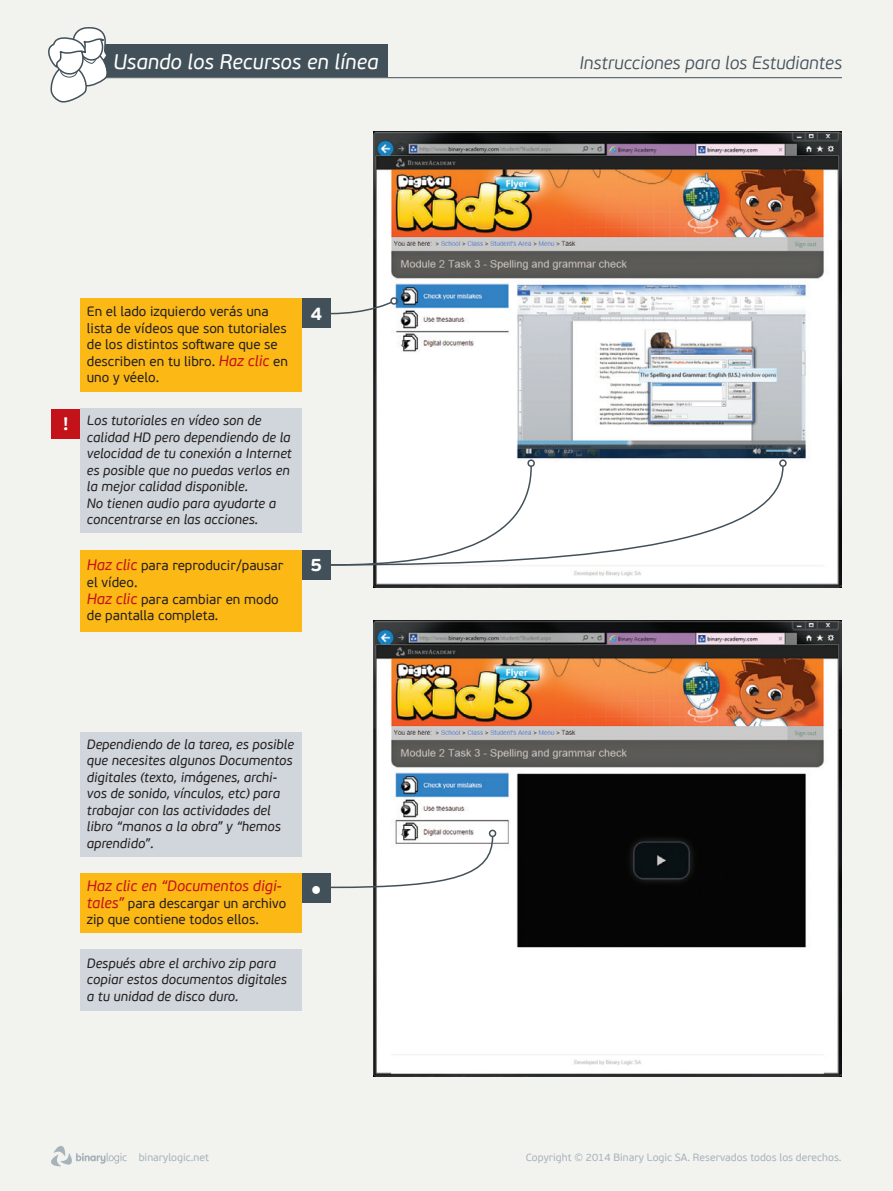
<style>
.page{position:relative;width:893px;height:1191px;background:#f2f2ef}
.page>*{position:absolute;margin:0;border:0;box-sizing:border-box;transform-origin:0 0}
.t1{font:italic 21px "PF Beau Sans Pro";color:#fff}
.t2{font:italic 300 18px "PF Beau Sans Pro";color:#425159}
.MainText{font:700 18px "PF Beau Sans Pro";color:#fff}
.MainText-2{font:18px "Segoe UI";color:#fff}
.MainNumber_Box_Text{font:700 18px "PF Beau Sans Pro";color:#fff}
.MainText-3{font:italic 15px "PF Beau Sans Pro";color:#c4121a}
.MainText_Italic{font:italic 13.5px/16.5px "PF Beau Sans Pro";color:#231f20}
.MainText-4{font:13.5px/16.5px "PF Beau Sans Pro";color:#231f20}
.t3{font:10.5px "PF Beau Sans Pro";color:#a7b3bb}
.s1{font-style:italic;font-size:15px;color:#c4121a}
</style>
<div class="page">
<hr style="left:105px;top:77px;width:737px;height:1px;background:#425159">
<div style="left:103px;top:45px;width:285px;height:32px;background:#425159"></div>
<svg style="left:51px;top:1146px;width:76px;height:20px"></svg>
<svg style="left:48px;top:27px;width:62px;height:76px"></svg>
<img style="left:373px;top:132px;width:469px;height:455px">
<img style="left:373px;top:621px;width:469px;height:455px">
<svg style="left:331px;top:301px;width:62px;height:14px"></svg>
<div style="left:390px;top:297px;width:8px;height:8px;border:2px solid #425159;border-radius:50%"></div>
<svg style="left:331px;top:835px;width:163px;height:54px"></svg>
<div style="left:489px;top:829px;width:7px;height:8px;border:2px solid #425159;border-radius:50%"></div>
<div style="left:302px;top:298px;width:29px;height:30px;background:#425159"></div>
<div style="left:80px;top:298px;width:222px;height:94px;background:#fcb814"></div>
<div style="left:302px;top:873px;width:29px;height:30px;background:#425159"></div>
<div style="left:80px;top:873px;width:222px;height:59px;background:#fcb814"></div>
<div style="left:80px;top:732px;width:222px;height:124px;background:#d0d6db"></div>
<div style="left:80px;top:949px;width:222px;height:62px;background:#d0d6db"></div>
<div style="left:302px;top:550px;width:29px;height:29px;background:#425159"></div>
<div style="left:80px;top:550px;width:222px;height:81px;background:#fcb814"></div>
<div style="left:51px;top:409px;width:29px;height:29px;background:#c4121a"></div>
<div style="left:80px;top:409px;width:222px;height:124px;background:#d0d6db"></div>
<div style="left:527px;top:459px;width:8px;height:8px;border:2px solid #425159;border-radius:50%"></div>
<svg style="left:331px;top:465px;width:453px;height:101px"></svg>
<div style="left:779px;top:459px;width:8px;height:8px;border:2px solid #425159;border-radius:50%"></div>
<h1 class="t1" style="left:113px;top:49px;width:267px">Usando los Recursos en línea</h1>
<h2 class="t2" style="left:579px;top:52px;width:264px">Instrucciones para los Estudiantes</h2>
<p class="MainText-4" style="left:87px;top:303px;width:183px">En el lado izquierdo verás una</p>
<p class="MainText" style="left:310px;top:302px;width:13px">4</p>
<p class="MainText-4" style="left:87px;top:320px;width:203px">lista de vídeos que son tutoriales de los distintos software que se describen en tu libro. <span class="s1">Haz clic</span> en uno y véelo.</p>
<p class="MainNumber_Box_Text" style="left:63px;top:413px;width:7px">!</p>
<p class="MainText_Italic" style="left:87px;top:413px;width:206px">Los tutoriales en vídeo son de calidad HD pero dependiendo de la velocidad de tu conexión a Internet es posible que no puedas verlos en la mejor calidad disponible.</p>
<p class="MainText_Italic" style="left:87px;top:495px;width:191px">No tienen audio para ayudarte a concentrarse en las acciones.</p>
<p class="MainText-4" style="left:87px;top:558px;width:198px"><span class="s1">Haz clic</span> para reproducir/pausar</p>
<p class="MainText" style="left:310px;top:554px;width:13px">5</p>
<p class="MainText-4" style="left:87px;top:574px;width:52px">el vídeo.</p>
<p class="MainText-4" style="left:87px;top:591px;width:193px"><span class="s1">Haz clic</span> para cambiar en modo de pantalla completa.</p>
<p class="MainText_Italic" style="left:87px;top:736px;width:209px">Dependiendo de la tarea, es posible que necesites algunos Documentos digitales (texto, imágenes, archi&shy;vos de sonido, vínculos, etc) para trabajar con las actividades del libro “manos a la obra” y “hemos aprendido”.</p>
<p class="MainText-3" style="left:87px;top:877px;width:196px">Haz clic en “Documentos digi-</p>
<p class="MainText-2" style="left:311px;top:876px;width:12px">●</p>
<p class="MainText-4" style="left:87px;top:895px;width:201px"><span class="s1">tales”</span> para descargar un archivo zip que contiene todos ellos.</p>
<p class="MainText_Italic" style="left:87px;top:955px;width:202px">Después abre el archivo zip para copiar estos documentos digitales a tu unidad de disco duro.</p>
<p class="t3" style="left:139px;top:1151px;width:72px">binarylogic.net</p>
<p class="t3" style="left:526px;top:1151px;width:317px">Copyright © 2014 Binary Logic SA. Reservados todos los derechos.</p>
</div>
